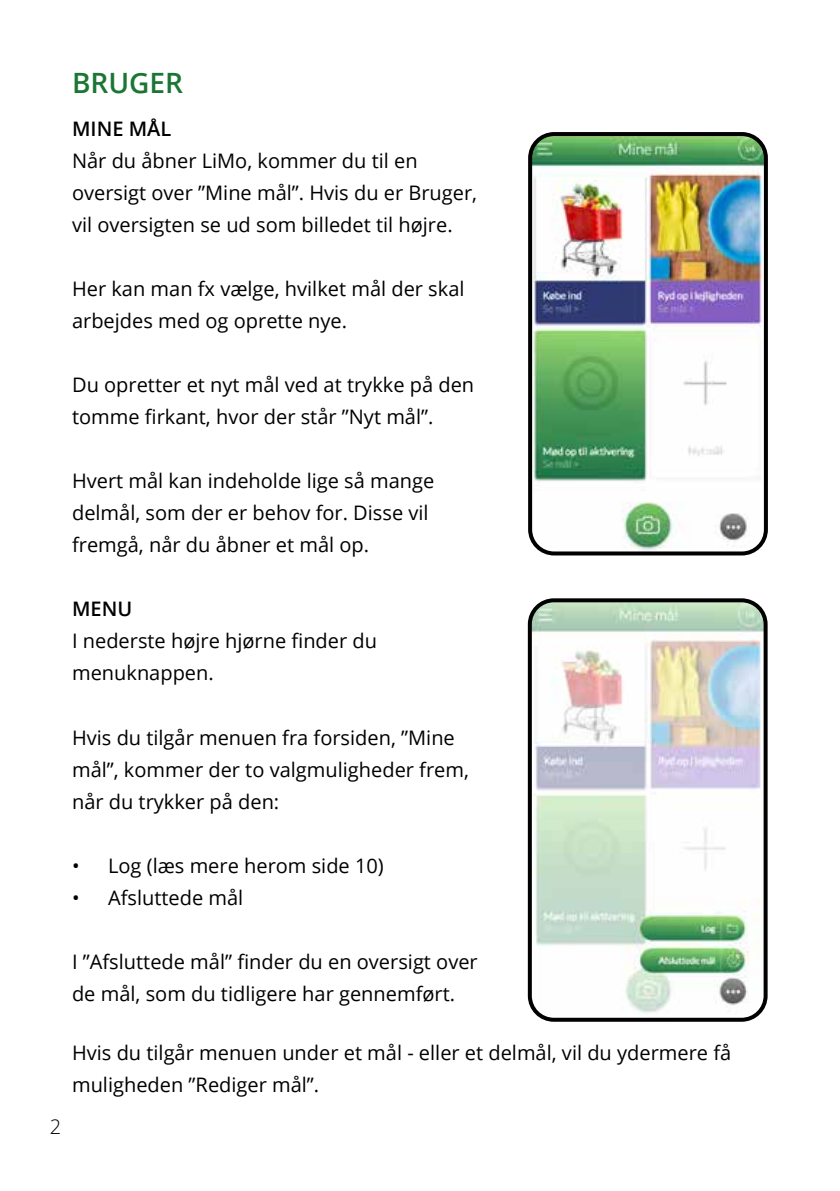
<style>
.page{position:relative;width:840px;height:1191px;background:#fff}
.page>*{position:absolute;margin:0;border:0;box-sizing:border-box;transform-origin:0 0}
.t1{font:600 28px "Open Sans";color:#1b7634}
.t2{font:20px/32px "Open Sans";color:#000}
.t3{font:600 20px "Open Sans";color:#000}
.t4{font:300 20px "Open Sans";color:#000}
</style>
<div class="page">
<img style="left:532px;top:603px;width:233px;height:416px">
<div style="left:527px;top:598px;width:240px;height:423px;border:4px solid #000;border-radius:24px"></div>
<img style="left:533px;top:135px;width:232px;height:418px">
<div style="left:528px;top:132px;width:239px;height:423px;border:4px solid #000;border-radius:24px"></div>
<h1 class="t1" style="left:72px;top:64px;width:112px">BRUGER</h1>
<p class="t3" style="left:72px;top:115px;width:101px">MINE MÅL</p>
<p class="t2" style="left:72px;top:144px;width:406px">Når du åbner LiMo, kommer du til en oversigt over ”Mine mål”. Hvis du er Bruger, vil oversigten se ud som billedet til højre.</p>
<p class="t2" style="left:72px;top:272px;width:394px">Her kan man fx vælge, hvilket mål der skal arbejdes med og oprette nye.</p>
<p class="t2" style="left:72px;top:368px;width:403px">Du opretter et nyt mål ved at trykke på den tomme firkant, hvor der står ”Nyt mål”.</p>
<p class="t2" style="left:72px;top:464px;width:363px">Hvert mål kan indeholde lige så mange delmål, som der er behov for. Disse vil fremgå, når du åbner et mål op.</p>
<p class="t3" style="left:72px;top:595px;width:62px">MENU</p>
<p class="t2" style="left:72px;top:624px;width:306px">I nederste højre hjørne finder du menuknappen.</p>
<p class="t2" style="left:72px;top:720px;width:398px">Hvis du tilgår menuen fra forsiden, ”Mine mål”, kommer der to valgmuligheder frem, når du trykker på den:</p>
<p class="t2" style="left:72px;top:848px;width:313px">• Log (læs mere herom side 10)</p>
<p class="t2" style="left:72px;top:880px;width:173px">• Afsluttede mål</p>
<p class="t2" style="left:72px;top:944px;width:407px">I ”Afsluttede mål” finder du en oversigt over de mål, som du tidligere har gennemført.</p>
<p class="t4" style="left:50px;top:1113px;width:13px">2</p>
<p class="t2" style="left:72px;top:1036px;width:660px">Hvis du tilgår menuen under et mål - eller et delmål, vil du ydermere få muligheden ”Rediger mål”.</p>
</div>
